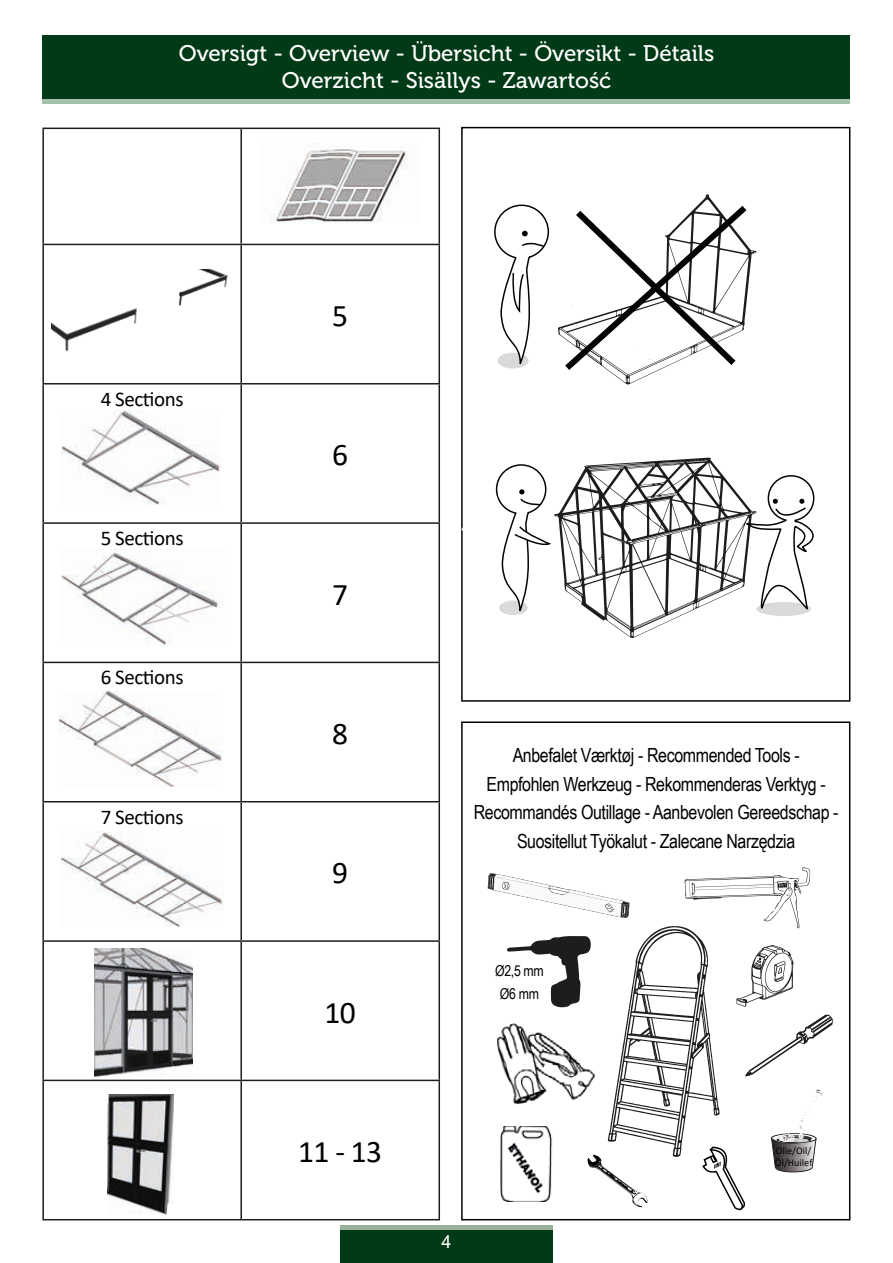
<style>
.page{position:relative;width:893px;height:1263px;background:#fff}
.page>*{position:absolute;margin:0;border:0;box-sizing:border-box;transform-origin:0 0}
.t1{font:31.5px "Calibri";color:#000}
.t2{font:22.5px/27px "Museo 500";color:#fff;text-align:center}
.t3{font:21px "Calibri";letter-spacing:-.02em;color:#000}
.t4{font:19.5px/28.5px "Arial Narrow";letter-spacing:-.02em;color:#000;text-align:center}
.t5{font:18px "Arial";color:#fff}
.t6{font:15px/22.5px "Arial Narrow";letter-spacing:-.02em;color:#000;text-align:center}
.t7{font:10.2px/12.1px "Calibri";color:#020304}
</style>
<div class="page">
<div style="left:43px;top:36px;width:807px;height:63px;background:#003a16"></div>
<div style="left:43px;top:99px;width:807px;height:5px;background:#a4c1ab"></div>
<div style="left:340px;top:1227px;width:213px;height:35px;background:#003a16"></div>
<hr style="left:340px;top:1225px;width:213px;height:4px;background:#9bb29b">
<hr style="left:42px;top:128px;width:199px;height:1px;background:#1d1d1b">
<hr style="left:42px;top:129px;width:2px;height:115px;background:#1d1d1b">
<hr style="left:241px;top:128px;width:199px;height:1px;background:#1d1d1b">
<hr style="left:240px;top:129px;width:2px;height:115px;background:#1d1d1b">
<hr style="left:438px;top:129px;width:2px;height:115px;background:#1d1d1b">
<hr style="left:42px;top:244px;width:199px;height:1px;background:#1d1d1b">
<hr style="left:42px;top:245px;width:2px;height:138px;background:#1d1d1b">
<hr style="left:241px;top:244px;width:199px;height:1px;background:#1d1d1b">
<hr style="left:240px;top:245px;width:2px;height:138px;background:#1d1d1b">
<hr style="left:438px;top:245px;width:2px;height:138px;background:#1d1d1b">
<hr style="left:42px;top:383px;width:199px;height:1px;background:#1d1d1b">
<hr style="left:42px;top:384px;width:2px;height:138px;background:#1d1d1b">
<hr style="left:241px;top:383px;width:199px;height:1px;background:#1d1d1b">
<hr style="left:240px;top:384px;width:2px;height:138px;background:#1d1d1b">
<hr style="left:438px;top:384px;width:2px;height:138px;background:#1d1d1b">
<hr style="left:42px;top:522px;width:199px;height:2px;background:#1d1d1b">
<hr style="left:42px;top:524px;width:2px;height:138px;background:#1d1d1b">
<hr style="left:241px;top:522px;width:199px;height:2px;background:#1d1d1b">
<hr style="left:240px;top:524px;width:2px;height:138px;background:#1d1d1b">
<hr style="left:438px;top:524px;width:2px;height:138px;background:#1d1d1b">
<hr style="left:42px;top:662px;width:199px;height:1px;background:#1d1d1b">
<hr style="left:42px;top:663px;width:2px;height:138px;background:#1d1d1b">
<hr style="left:241px;top:662px;width:199px;height:1px;background:#1d1d1b">
<hr style="left:240px;top:663px;width:2px;height:138px;background:#1d1d1b">
<hr style="left:438px;top:663px;width:2px;height:138px;background:#1d1d1b">
<hr style="left:42px;top:801px;width:199px;height:1px;background:#1d1d1b">
<hr style="left:42px;top:802px;width:2px;height:138px;background:#1d1d1b">
<hr style="left:241px;top:801px;width:199px;height:1px;background:#1d1d1b">
<hr style="left:240px;top:802px;width:2px;height:138px;background:#1d1d1b">
<hr style="left:438px;top:802px;width:2px;height:138px;background:#1d1d1b">
<hr style="left:42px;top:940px;width:199px;height:2px;background:#1d1d1b">
<hr style="left:42px;top:942px;width:2px;height:138px;background:#1d1d1b">
<hr style="left:241px;top:940px;width:199px;height:2px;background:#1d1d1b">
<hr style="left:240px;top:942px;width:2px;height:138px;background:#1d1d1b">
<hr style="left:438px;top:942px;width:2px;height:138px;background:#1d1d1b">
<hr style="left:42px;top:1080px;width:199px;height:1px;background:#1d1d1b">
<hr style="left:42px;top:1081px;width:2px;height:138px;background:#1d1d1b">
<hr style="left:241px;top:1080px;width:199px;height:1px;background:#1d1d1b">
<hr style="left:240px;top:1081px;width:2px;height:138px;background:#1d1d1b">
<hr style="left:438px;top:1081px;width:2px;height:138px;background:#1d1d1b">
<hr style="left:42px;top:1219px;width:199px;height:1px;background:#1d1d1b">
<hr style="left:241px;top:1219px;width:199px;height:1px;background:#1d1d1b">
<img style="left:270px;top:146px;width:138px;height:76px">
<img style="left:61px;top:410px;width:159px;height:94px">
<img style="left:61px;top:552px;width:160px;height:93px">
<img style="left:59px;top:691px;width:164px;height:96px">
<img style="left:60px;top:832px;width:163px;height:95px">
<img style="left:107px;top:1094px;width:66px;height:120px">
<img style="left:51px;top:269px;width:177px;height:83px">
<img style="left:94px;top:948px;width:98px;height:128px">
<svg style="left:167px;top:1203px;width:6px;height:11px"></svg>
<svg style="left:107px;top:1094px;width:2px;height:9px"></svg>
<div style="left:461px;top:127px;width:389px;height:575px;border:2px solid #020203"></div>
<div style="left:498px;top:353px;width:31px;height:15px;background:#d9dada;border-radius:50%"></div>
<svg style="left:494px;top:204px;width:56px;height:161px"></svg>
<svg style="left:461px;top:458px;width:354px;height:180px"></svg>
<svg style="left:558px;top:194px;width:198px;height:191px"></svg>
<div style="left:461px;top:721px;width:389px;height:499px;border:2px solid #020203"></div>
<svg style="left:488px;top:867px;width:345px;height:344px"></svg>
<img style="left:497px;top:1023px;width:98px;height:81px">
<p class="t2" style="left:179px;top:40px;width:537px">Oversigt - Overview - Übersicht - Översikt - Détails<br>Overzicht - Sisällys - Zawartość</p>
<p class="t3" style="left:101px;top:384px;width:85px">4 Sections</p>
<p class="t3" style="left:101px;top:523px;width:85px">5 Sections</p>
<p class="t3" style="left:101px;top:663px;width:85px">6 Sections</p>
<p class="t3" style="left:101px;top:802px;width:85px">7 Sections</p>
<h1 class="t1" style="left:332px;top:294px;width:17px">5</h1>
<h1 class="t1" style="left:332px;top:433px;width:17px">6</h1>
<h1 class="t1" style="left:332px;top:572px;width:17px">7</h1>
<h1 class="t1" style="left:332px;top:711px;width:17px">8</h1>
<h1 class="t1" style="left:332px;top:851px;width:17px">9</h1>
<h1 class="t1" style="left:325px;top:990px;width:33px">10</h1>
<p class="t4" style="left:474px;top:740px;width:366px">Anbefalet Værktøj - Recommended Tools - Empfohlen Werkzeug - Rekommenderas Verktyg - Recommandés Outillage - Aanbevolen Gereedschap - Suositellut Työkalut - Zalecane Narzędzia</p>
<p class="t6" style="left:495px;top:959px;width:50px">Ø2,5 mm<br>Ø6 mm</p>
<h1 class="t1" style="left:298px;top:1129px;width:85px">11 - 13</h1>
<p class="t7" style="left:775px;top:1144px;width:39px">Olie/Oil/<br>Öl/Huilef</p>
<p class="t5" style="left:441px;top:1229px;width:12px">4</p>
</div>
